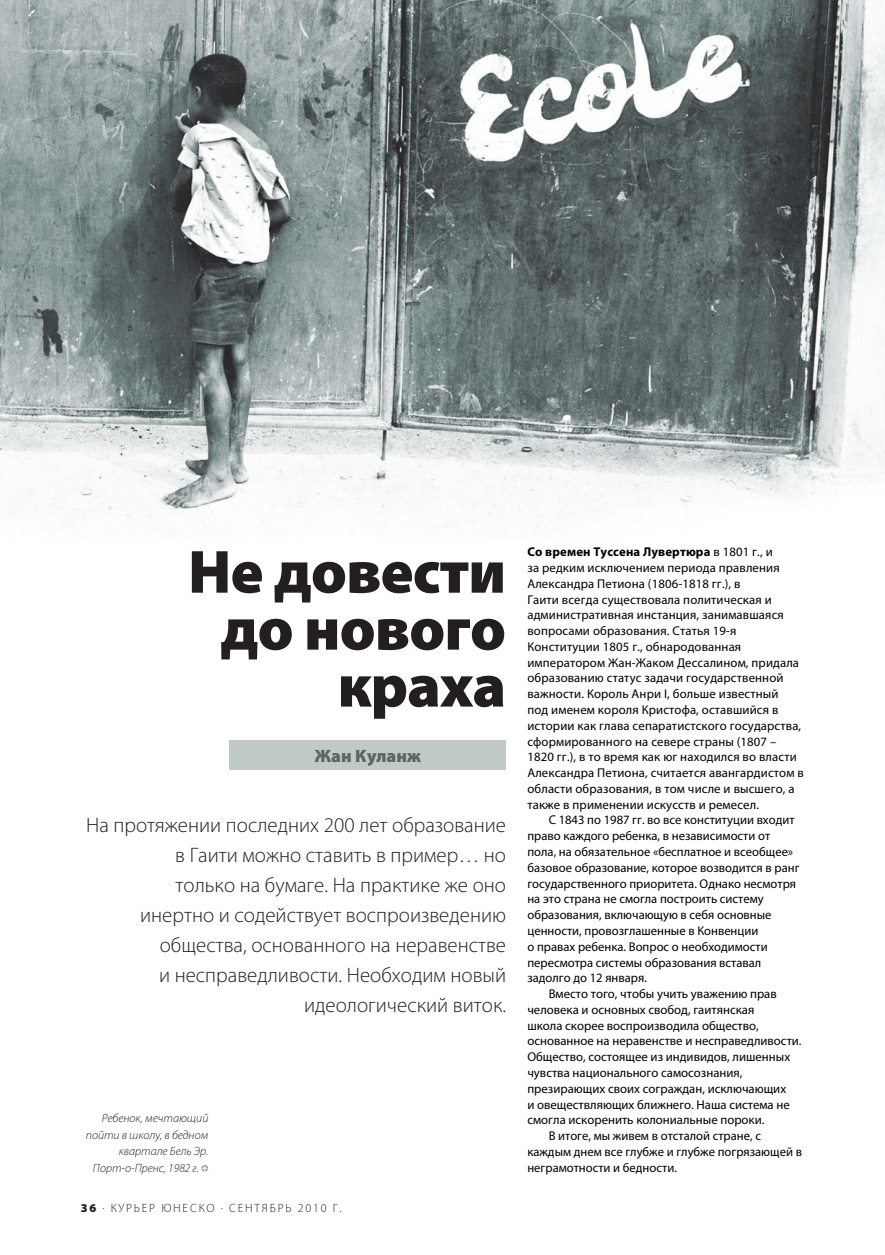
<style>
.page{position:relative;width:885px;height:1255px;background:#fff}
.page>*{position:absolute;margin:0;border:0;box-sizing:border-box;transform-origin:0 0}
.t1{font:900 61.35px/57px "Myriad Pro";letter-spacing:-.015em;color:#231f20;text-align:right}
.t2{font:300 21px/30px "Myriad Pro";color:#231f20;text-align:right}
.t3{font:900 18px "Myriad Pro";color:#5b6765}
.t4{font:12.75px/15.8px "Myriad Pro";color:#000}
.t5{font:italic 300 12px/16.5px "Myriad Pro";color:#231f20;text-align:right}
.t6{font:300 12px "Myriad Pro";letter-spacing:.15em;color:#231f20}
.s1{font-family:"Officina Display ITC Arrows";font-weight:400;font-style:normal;font-size:10.5px;color:#8e9f9c}
.s2{font-weight:900}
.s3{font-weight:700}
</style>
<div class="page">
<img style="left:0;top:0;width:884px;height:531px">
<div style="left:230px;top:740px;width:276px;height:30px;background:#c0cbc9"></div>
<h1 class="t1" style="left:188px;top:543px;width:319px">Не довести до нового краха</h1>
<h3 class="t3" style="left:315px;top:745px;width:108px">Жан Куланж</h3>
<p class="t2" style="left:86px;top:811px;width:421px">На протяжении последних 200 лет образование в Гаити можно ставить в пример… но<br>только на бумаге. На практике же оно<br>инертно и содействует воспроизведению общества, основанного на неравенстве<br>и несправедливости. Необходим новый идеологический виток.</p>
<p class="t5" style="left:86px;top:1110px;width:124px">Ребенок, мечтающий пойти в школу, в бедном квартале Бель Эр.<br>Порт-о-Пренс, 1982 г. <span class="s1">L</span></p>
<p class="t6" style="left:81px;top:1203px;width:262px"><span class="s2">36</span> . КУРЬЕР ЮНЕСКО . СЕНТЯБРЬ 2010 Г.</p>
<p class="t4" style="left:527px;top:545px;width:278px"><span class="s3">Со времен Туcсена Лувертюра</span> в 1801 г., и<br>за редким исключением периода правления Александра Петиона (1806-1818 гг.), в<br>Гаити всегда существовала политическая и административная инстанция, занимавшаяся вопросами образования. Статья 19-я Конституции 1805 г., обнародованная императором Жан-Жаком Дессалином, придала образованию статус задачи государственной важности. Король Анри I, больше известный<br>под именем короля Кристофа, оставшийся в истории как глава сепаратистского государства, сформированного на севере страны (1807 – 1820 гг.), в то время как юг находился во власти Александра Петиона, считается авангардистом в области образования, в том числе и высшего, а также в применении искусств и ремесел.</p>
<p class="t4" style="left:548px;top:813px;width:247px">С 1843 по 1987 гг. во все конституции входит</p>
<p class="t4" style="left:527px;top:829px;width:244px">право каждого ребенка, в независимости от</p>
<p class="t4" style="left:527px;top:844px;width:267px">пола, на обязательное «бесплатное и всеобщее»</p>
<p class="t4" style="left:527px;top:860px;width:273px">базовое образование, которое возводится в ранг</p>
<p class="t4" style="left:527px;top:876px;width:270px">государственного приоритета. Однако несмотря</p>
<p class="t4" style="left:527px;top:892px;width:238px">на это страна не смогла построить систему</p>
<p class="t4" style="left:527px;top:907px;width:245px">образования, включающую в себя основные</p>
<p class="t4" style="left:527px;top:923px;width:232px">ценности, провозглашенные в Конвенции</p>
<p class="t4" style="left:527px;top:939px;width:242px">о правах ребенка. Вопрос о необходимости</p>
<p class="t4" style="left:527px;top:955px;width:235px">пересмотра системы образования вставал</p>
<p class="t4" style="left:527px;top:971px;width:121px">задолго до 12 января.</p>
<p class="t4" style="left:548px;top:986px;width:229px">Вместо того, чтобы учить уважению прав</p>
<p class="t4" style="left:527px;top:1002px;width:228px">человека и основных свобод, гаитянская</p>
<p class="t4" style="left:527px;top:1018px;width:233px">школа скорее воспроизводила общество,</p>
<p class="t4" style="left:527px;top:1034px;width:275px">основанное на неравенстве и несправедливости.</p>
<p class="t4" style="left:527px;top:1049px;width:264px">Общество, состоящее из индивидов, лишенных</p>
<p class="t4" style="left:527px;top:1065px;width:217px">чувства национального самосознания,</p>
<p class="t4" style="left:527px;top:1081px;width:260px">презирающих своих сограждан, исключающих</p>
<p class="t4" style="left:527px;top:1097px;width:264px">и овеществляющих ближнего. Наша система не</p>
<p class="t4" style="left:527px;top:1113px;width:238px">смогла искоренить колониальные пороки.</p>
<p class="t4" style="left:548px;top:1128px;width:214px">В итоге, мы живем в отсталой стране, с</p>
<p class="t4" style="left:527px;top:1144px;width:276px">каждым днем все глубже и глубже погрязающей в</p>
<p class="t4" style="left:527px;top:1160px;width:151px">неграмотности и бедности.</p>
</div>
